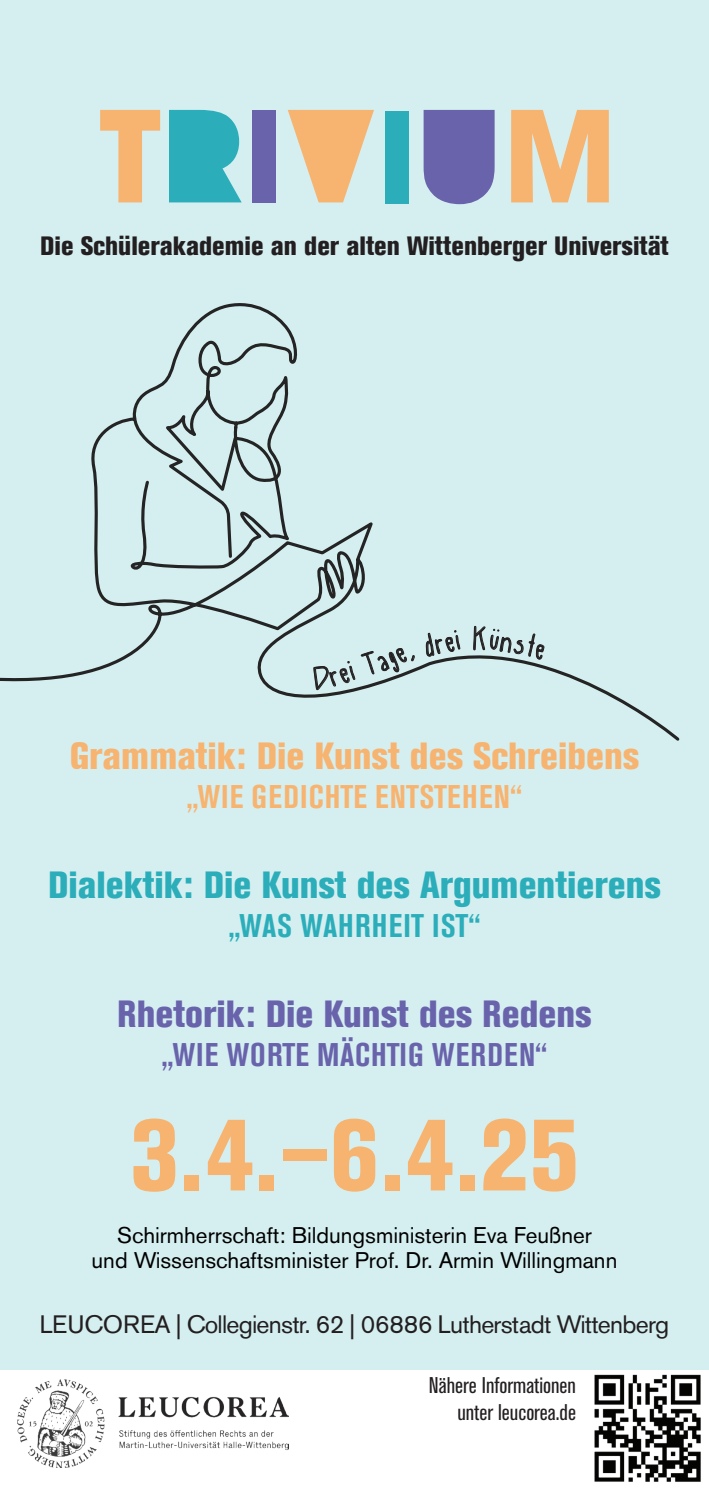
<style>
.page{position:relative;width:709px;height:1489px;background:#fff}
.page>*{position:absolute;margin:0;border:0;box-sizing:border-box;transform-origin:0 0}
.t1{font:800 condensed 100px "Akzidenz Grotesk BE";color:#f7b471}
.t2{font:800 condensed 37.5px "Akzidenz Grotesk BE";color:#2baeba}
.t3{font:800 condensed 37.5px "Akzidenz Grotesk BE";color:#f7b471}
.t4{font:800 condensed 37.5px "Akzidenz Grotesk BE";color:#6963ac}
.t5{font:36.25px "Mystic";color:#231f20}
.t6{font:700 condensed 32.5px "Akzidenz Grotesk BE";letter-spacing:.02em;color:#6963ac}
.t7{font:700 condensed 32.5px "Akzidenz Grotesk BE";letter-spacing:.035em;color:#f7b471}
.t8{font:700 condensed 32.5px "Akzidenz Grotesk BE";letter-spacing:.02em;color:#2baeba}
.t9{font:800 condensed 26.25px "Akzidenz Grotesk BE";color:#231f20}
.t10{font:25px "Akzidenz Grotesk BE";letter-spacing:-.03em;color:#231f20}
.t11{font:22.5px/25px "Akzidenz Grotesk BE";color:#000;text-align:center}
.t12{font:condensed 22.5px/27px "Akzidenz Grotesk BE";color:#231f20;text-align:right}
</style>
<div class="page">
<div style="left:0;top:0;width:709px;height:1369px;background:#d5eff1"></div>
<svg style="left:511px;top:110px;width:98px;height:92px"></svg>
<svg style="left:423px;top:110px;width:71px;height:94px;background:#716db1"></svg>
<div style="left:385px;top:111px;width:23px;height:92px;background:#2baeba"></div>
<svg style="left:288px;top:110px;width:86px;height:92px"></svg>
<div style="left:252px;top:110px;width:24px;height:92px;background:#6963ac"></div>
<svg style="left:100px;top:110px;width:60px;height:92px"></svg>
<svg style="left:169px;top:110px;width:73px;height:92px;background:#3fb5c0"></svg>
<img style="left:586px;top:1369px;width:123px;height:113px">
<img style="left:18px;top:1379px;width:271px;height:87px">
<svg style="left:0;top:303px;width:680px;height:438px"></svg>
<svg style="left:425px;top:626px;width:36px;height:31px"></svg>
<svg style="left:313px;top:647px;width:102px;height:43px"></svg>
<svg style="left:472px;top:625px;width:73px;height:37px"></svg>
<p class="t9" style="left:40px;top:231px;width:630px">Die Schülerakademie an der alten Wittenberger Universität</p>
<h3 class="t5" style="left:325px;top:665px;width:53px;rotate:-17deg">rei T</h3>
<h3 class="t5" style="left:405px;top:636px;width:55px;rotate:-11deg">, drei</h3>
<h2 class="t3" style="left:70px;top:734px;width:571px">Grammatik: Die Kunst des Schreibens</h2>
<h3 class="t7" style="left:186px;top:777px;width:337px">„WIE GEDICHTE ENTSTEHEN“</h3>
<h2 class="t2" style="left:48px;top:863px;width:614px">Dialektik: Die Kunst des Argumentierens</h2>
<h3 class="t8" style="left:228px;top:906px;width:254px">„WAS WAHRHEIT IST“</h3>
<h2 class="t4" style="left:117px;top:992px;width:476px">Rhetorik: Die Kunst des Redens</h2>
<h3 class="t6" style="left:161px;top:1035px;width:387px">„WIE WORTE MÄCHTIG WERDEN“</h3>
<h1 class="t1" style="left:129px;top:1097px;width:451px">3.4.–6.4.25</h1>
<p class="t11" style="left:92px;top:1222px;width:527px">Schirmherrschaft: Bildungsministerin Eva Feußner<br>und Wissenschaftsminister Prof. Dr. Armin Willingmann</p>
<p class="t10" style="left:40px;top:1309px;width:631px">LEUCOREA | Collegienstr. 62 | 06886 Lutherstadt Wittenberg</p>
<p class="t12" style="left:429px;top:1372px;width:149px">Nähere Informationen unter leucorea.de</p>
</div>
